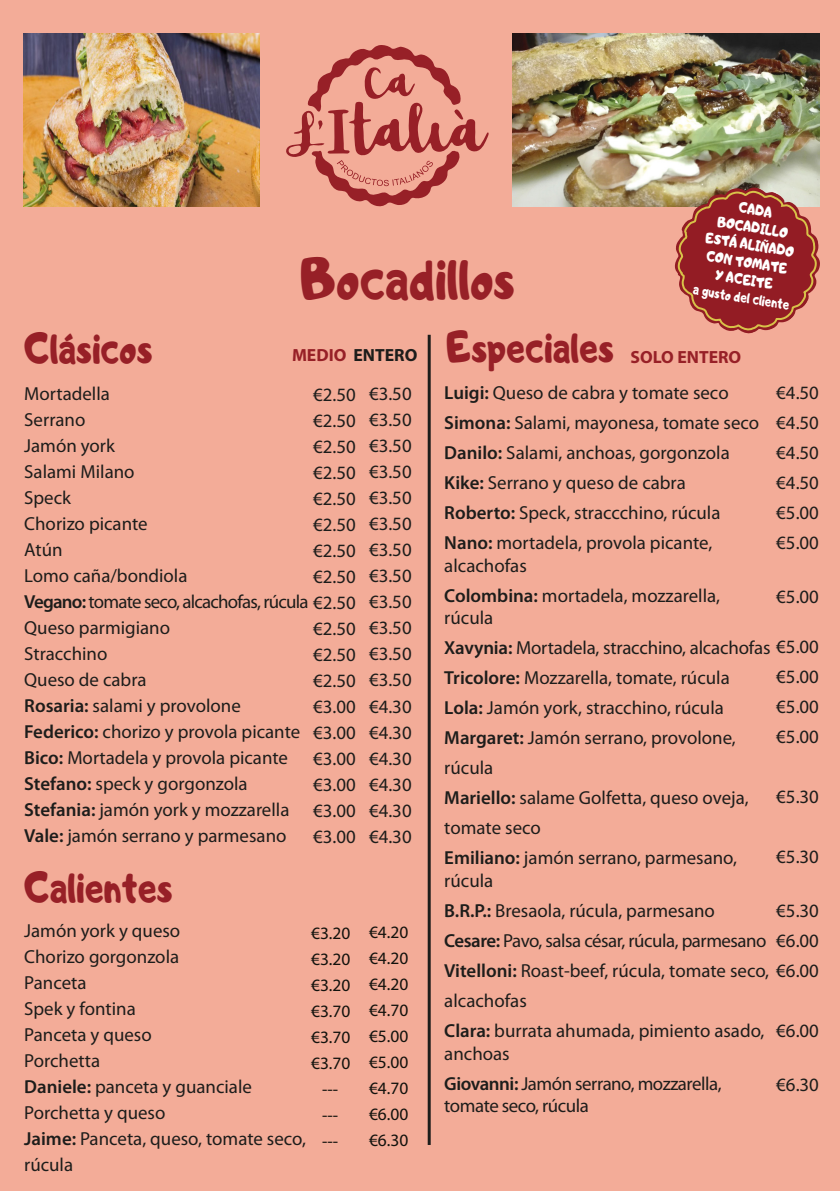
<style>
.page{position:relative;width:840px;height:1191px;background:#fff}
.page>*{position:absolute;margin:0;border:0;box-sizing:border-box;transform-origin:0 0}
.t1{font:58px "Adigiana Toybox";color:#972027;scale:.79 1}
.t2{font:43px "Adigiana Toybox";color:#972027;scale:.79 1}
.t3{font:18.8px/26px "Myriad Pro";color:#1d1d1b}
.t4{font:18.8px/25.8px "Myriad Pro";letter-spacing:-.04em;color:#1d1d1b;text-align:right}
.t5{font:18.8px/30px "Myriad Pro";letter-spacing:-.025em;color:#1d1d1b}
.t6{font:700 17.6px "Myriad Pro";color:#1d1d1b}
.t7{font:700 17.6px "Myriad Pro";color:#972027}
.t8{font:17.4px/26px "Myriad Pro";color:#12120d;text-align:justify}
.t9{font:14.8px/17.6px "Adigiana Toybox";color:#fff;text-align:center;scale:.79 1}
.s1{color:#972027}
.s2{font-weight:600}
</style>
<div class="page">
<div style="left:0;top:0;width:839px;height:1191px;background:#f3ac98"></div>
<img style="left:23px;top:34px;width:236px;height:173px">
<img style="left:512px;top:34px;width:307px;height:172px">
<svg style="left:286px;top:45px;width:203px;height:162px"></svg>
<hr style="left:427px;top:335px;width:3px;height:810px;background:#1d1d1b">
<svg style="left:674px;top:187px;width:145px;height:147px"></svg>
<h1 class="t1" style="left:300px;top:240px;width:272px">Bocadillos</h1>
<p class="t9" style="left:708px;top:193px;width:124px;rotate:9deg">CADA<br>BOCADILLO<br>ESTÁ ALIÑADO<br>CON TOMATE<br>Y ACEITE<br>a gusto del cliente</p>
<h2 class="t2" style="left:24px;top:320px;width:164px">Clásicos</h2>
<h2 class="t2" style="left:446px;top:318px;width:213px">Especiales</h2>
<p class="t6" style="left:292px;top:343px;width:127px"><span class="s1">MEDIO</span> ENTERO</p>
<p class="t3" style="left:369px;top:381px;width:44px;text-align:justify">€3.50 €3.50 €3.50 €3.50 €3.50 €3.50 €3.50 €3.50 €3.50 €3.50 €3.50 €3.50 €4.30 €4.30 €4.30 €4.30 €4.30 €4.30</p>
<p class="t3" style="left:444px;top:377px;width:316px;line-height:30px"><span class="s2">Luigi:</span> Queso de cabra y tomate seco <span class="s2">Simona:</span> Salami, mayonesa, tomate seco <span class="s2">Danilo:</span> Salami, anchoas, gorgonzola <span class="s2">Kike:</span> Serrano y queso de cabra <span class="s2">Roberto:</span> Speck, straccchino, rúcula <span class="s2">Nano:</span> mortadela, provola picante,</p>
<p class="t7" style="left:630px;top:345px;width:112px">SOLO ENTERO</p>
<p class="t3" style="left:24px;top:380px;width:165px">Mortadella<br>Serrano<br>Jamón york<br>Salami Milano<br>Speck<br>Chorizo picante<br>Atún<br>Lomo caña/bondiola</p>
<p class="t3" style="left:24px;top:614px;width:277px">Queso parmigiano<br>Stracchino<br>Queso de cabra<br><span class="s2">Rosaria:</span> salami y provolone<br><span class="s2">Federico:</span> chorizo y provola picante<br><span class="s2">Bico:</span> Mortadela y provola picante<br><span class="s2">Stefano:</span> speck y gorgonzola<br><span class="s2">Stefania:</span> jamón york y mozzarella<br><span class="s2">Vale:</span> jamón serrano y parmesano</p>
<p class="t3" style="left:775px;top:377px;width:44px;line-height:30px;text-align:justify">€4.50 €4.50 €4.50 €4.50 €5.00 €5.00</p>
<p class="t4" style="left:24px;top:381px;width:333px">€2.50<br>€2.50<br>€2.50<br>€2.50<br>€2.50<br>€2.50<br>€2.50<br>€2.50<br><span class="s2">Vegano:</span> tomate seco, alcachofas, rúcula €2.50</p>
<p class="t3" style="left:313px;top:615px;width:44px;text-align:justify">€2.50 €2.50 €2.50 €3.00 €3.00 €3.00 €3.00 €3.00 €3.00</p>
<p class="t3" style="left:444px;top:550px;width:277px;line-height:30px">alcachofas<br><span class="s2">Colombina:</span> mortadela, mozzarella,</p>
<p class="t3" style="left:444px;top:602px;width:376px;line-height:30px">rúcula<br><span class="s2">Xavynia:</span> Mortadela, stracchino, alcachofas €5.00<br><span class="s2">Tricolore:</span> Mozzarella, tomate, rúcula<br><span class="s2">Lola:</span> Jamón york, stracchino, rúcula<br><span class="s2">Margaret:</span> Jamón serrano, provolone,<br>rúcula<br><span class="s2">Mariello:</span> salame Golfetta, queso oveja,<br>tomate seco<br><span class="s2">Emiliano:</span> jamón serrano, parmesano,</p>
<p class="t3" style="left:444px;top:865px;width:376px;line-height:30px">rúcula<br><span class="s2">B.R.P.:</span> Bresaola, rúcula, parmesano<br><span class="s2">Cesare:</span> Pavo, salsa césar, rúcula, parmesano<br><span class="s2">Vitelloni:</span> Roast-beef, rúcula, tomate seco, €6.00 alcachofas<br><span class="s2">Clara:</span> burrata ahumada, pimiento asado,</p>
<p class="t5" style="left:444px;top:1038px;width:278px">anchoas<br><span class="s2">Giovanni:</span> Jamón serrano, mozzarella,</p>
<p class="t5" style="left:444px;top:1090px;width:146px">tomate seco, rúcula</p>
<p class="t3" style="left:775px;top:583px;width:44px">€5.00</p>
<p class="t3" style="left:775px;top:661px;width:44px;line-height:30px;text-align:justify">€5.00 €5.00 €5.00</p>
<p class="t3" style="left:775px;top:783px;width:44px">€5.30</p>
<p class="t3" style="left:775px;top:843px;width:44px">€5.30</p>
<h2 class="t2" style="left:24px;top:858px;width:189px">Calientes</h2>
<p class="t3" style="left:24px;top:917px;width:283px">Jamón york y queso<br>Chorizo gorgonzola<br>Panceta<br>Spek y fontina<br>Panceta y queso<br>Porchetta<br><span class="s2">Daniele:</span> panceta y guanciale<br>Porchetta y queso<br><span class="s2">Jaime:</span> Panceta, queso, tomate seco, rúcula</p>
<p class="t8" style="left:369px;top:918px;width:41px">€4.20 €4.20 €4.20 €4.70 €5.00 €5.00 €4.70 €6.00 €6.30</p>
<p class="t3" style="left:775px;top:895px;width:44px;line-height:30px">€5.30 €6.00</p>
<p class="t8" style="left:311px;top:920px;width:41px;text-align:center">€3.20 €3.20 €3.20 €3.70 €3.70 €3.70 ---<br>---<br>---</p>
<p class="t3" style="left:775px;top:1017px;width:44px">€6.00</p>
<p class="t3" style="left:775px;top:1071px;width:44px">€6.30</p>
</div>
